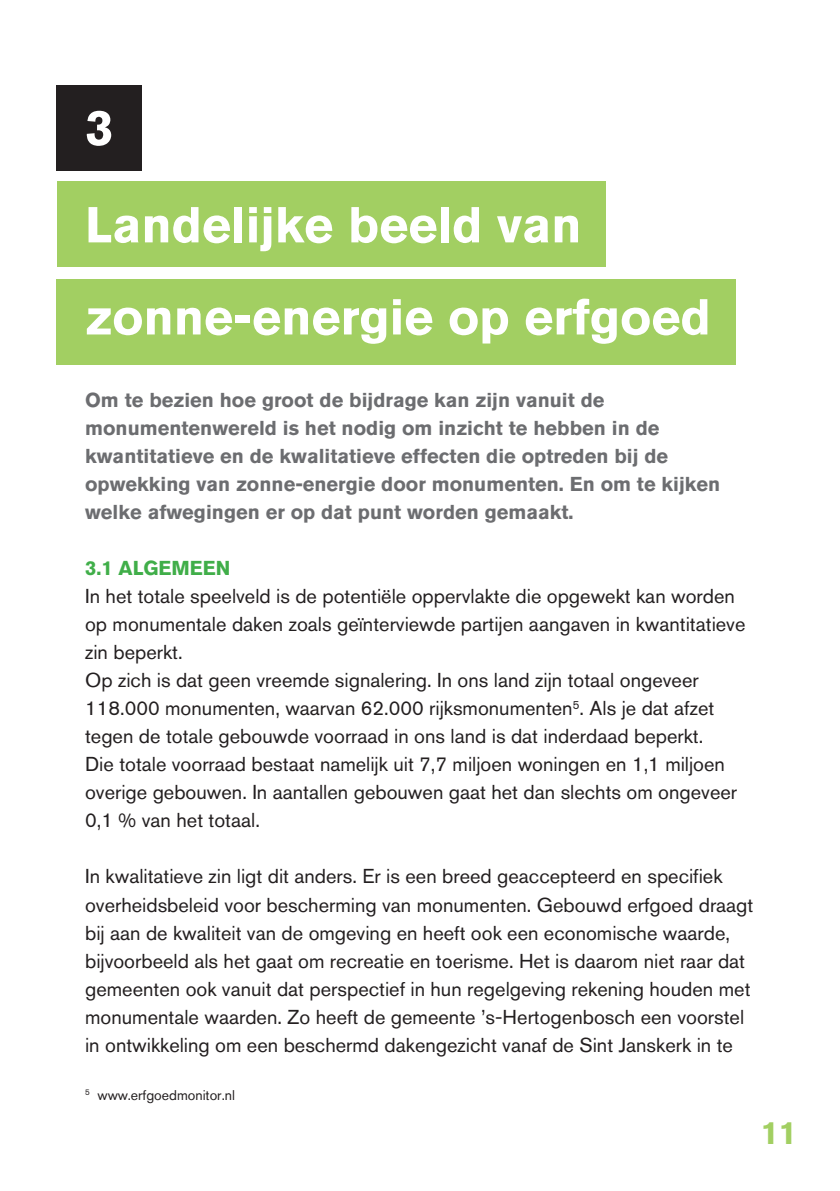
<style>
.page{position:relative;width:840px;height:1191px;background:#fff}
.page>*{position:absolute;margin:0;border:0;box-sizing:border-box;transform-origin:0 0}
.Kop_wit_groot{font:700 50px/92px "Akzidenz Grotesk BQ";color:#fff}
.t1{font:700 32px "Akzidenz Grotesk BQ";color:#a2cf62}
.t2{font:20px/28px "Akzidenz Grotesk BQ";color:#231f20}
.Introtekst{font:700 20px/28px "Akzidenz Grotesk BQ";color:#6c6d70}
.Tussenkop_CAPS{font:700 20px "Akzidenz Grotesk BQ";color:#40ae49}
.Voetnoot{font:14px "Akzidenz Grotesk BQ";color:#231f20}
</style>
<div class="page">
<div style="left:57px;top:85px;width:85px;height:85px;background:#231f20"></div>
<div style="left:57px;top:181px;width:548px;height:85px;background:#a2cf62"></div>
<div style="left:57px;top:279px;width:678px;height:85px;background:#a2cf62"></div>
<p class="Kop_wit_groot" style="left:85px;top:82px;width:30px">3</p>
<p class="Kop_wit_groot" style="left:85px;top:179px;width:626px">Landelijke beeld van zonne-energie op erfgoed</p>
<p class="Introtekst" style="left:85px;top:386px;width:636px">Om te bezien hoe groot de bijdrage kan zijn vanuit de monumentenwereld is het nodig om inzicht te hebben in de kwantitatieve en de kwalitatieve effecten die optreden bij de opwekking van zonne-energie door monumenten. En om te kijken welke afwegingen er op dat punt worden gemaakt.</p>
<p class="Tussenkop_CAPS" style="left:85px;top:557px;width:146px">3.1 ALGEMEEN</p>
<p class="t2" style="left:85px;top:582px;width:661px">In het totale speelveld is de potentiële oppervlakte die opgewekt kan worden op monumentale daken zoals geïnterviewde partijen aangaven in kwantitatieve zin beperkt.</p>
<p class="t2" style="left:85px;top:666px;width:653px">Op zich is dat geen vreemde signalering. In ons land zijn totaal ongeveer 118.000 monumenten, waarvan 62.000 rijksmonumenten<sup>5</sup>. Als je dat afzet tegen de totale gebouwde voorraad in ons land is dat inderdaad beperkt.<br>Die totale voorraad bestaat namelijk uit 7,7 miljoen woningen en 1,1 miljoen overige gebouwen. In aantallen gebouwen gaat het dan slechts om ongeveer 0,1 % van het totaal.</p>
<p class="t2" style="left:85px;top:862px;width:669px">In kwalitatieve zin ligt dit anders. Er is een breed geaccepteerd en specifiek overheidsbeleid voor bescherming van monumenten. Gebouwd erfgoed draagt bij aan de kwaliteit van de omgeving en heeft ook een economische waarde, bijvoorbeeld als het gaat om recreatie en toerisme. Het is daarom niet raar dat gemeenten ook vanuit dat perspectief in hun regelgeving rekening houden met monumentale waarden. Zo heeft de gemeente ’s-Hertogenbosch een voorstel in ontwikkeling om een beschermd dakengezicht vanaf de Sint Janskerk in te</p>
<p class="Voetnoot" style="left:85px;top:1086px;width:151px"><sup>5</sup> www.erfgoedmonitor.nl</p>
<h2 class="t1" style="left:760px;top:1114px;width:37px">11</h2>
</div>
